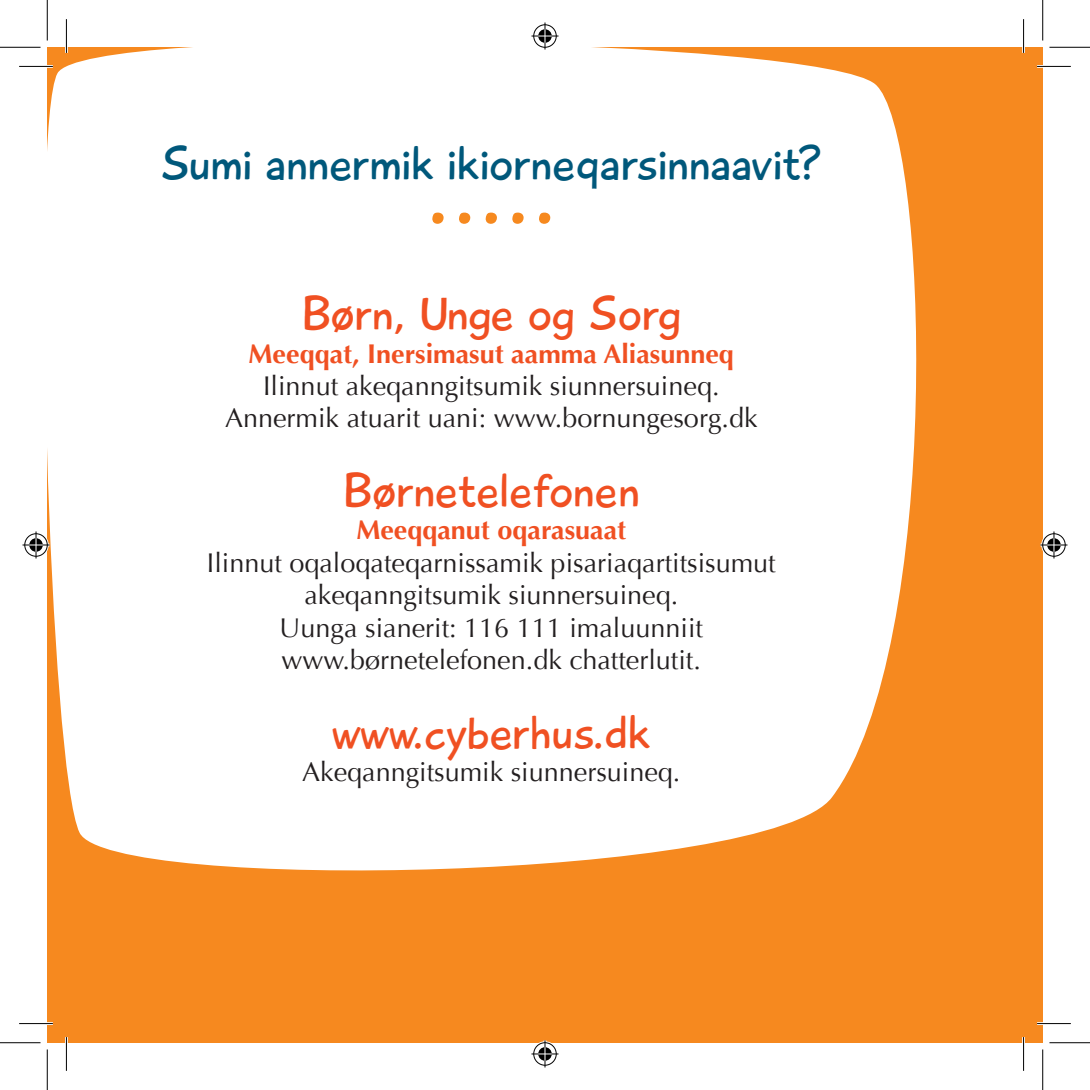
<style>
.page{position:relative;width:1090px;height:1090px;background:#fff}
.page>*{position:absolute;margin:0;border:0;box-sizing:border-box;transform-origin:0 0}
.t1{font:49.5px "Playtime With Hot Toddies";color:#f05022}
.t2{font:49.5px "Playtime With Hot Toddies";color:#00587b}
.t3{font:27px/32.4px "Optima";color:#231f20;text-align:center}
.t4{font:700 27px "Optima";color:#f05022}
</style>
<div class="page">
<div style="left:47px;top:47px;width:995px;height:995px;background:#f6891f"></div>
<div style="left:47px;top:47px;width:870px;height:824px;background:#fff"></div>
<div style="left:458px;top:212px;width:12px;height:12px;background:#f6891f;border-radius:50%"></div>
<div style="left:538px;top:212px;width:12px;height:12px;background:#f6891f;border-radius:50%"></div>
<div style="left:485px;top:212px;width:12px;height:12px;background:#f6891f;border-radius:50%"></div>
<div style="left:432px;top:212px;width:12px;height:12px;background:#f6891f;border-radius:50%"></div>
<div style="left:512px;top:212px;width:12px;height:12px;background:#f6891f;border-radius:50%"></div>
<hr style="left:19px;top:65px;width:34px;height:3px;background:#fff">
<hr style="left:1037px;top:65px;width:33px;height:3px;background:#fff">
<hr style="left:19px;top:1022px;width:34px;height:2px;background:#fff">
<hr style="left:1037px;top:1022px;width:33px;height:2px;background:#fff">
<hr style="left:65px;top:19px;width:3px;height:34px;background:#fff">
<hr style="left:65px;top:1037px;width:3px;height:33px;background:#fff">
<hr style="left:1022px;top:19px;width:2px;height:34px;background:#fff">
<hr style="left:1022px;top:1037px;width:2px;height:33px;background:#fff">
<hr style="left:19px;top:66px;width:34px;height:1px;background:#000">
<hr style="left:1037px;top:66px;width:33px;height:1px;background:#000">
<hr style="left:19px;top:1023px;width:34px;height:1px;background:#000">
<hr style="left:1037px;top:1023px;width:33px;height:1px;background:#000">
<hr style="left:66px;top:19px;width:1px;height:34px;background:#000">
<hr style="left:66px;top:1037px;width:1px;height:33px;background:#000">
<hr style="left:1023px;top:19px;width:1px;height:34px;background:#000">
<hr style="left:1023px;top:1037px;width:1px;height:33px;background:#000">
<hr style="left:0;top:47px;width:40px;height:1px;background:#000">
<hr style="left:1049px;top:47px;width:40px;height:1px;background:#000">
<hr style="left:0;top:1042px;width:40px;height:1px;background:#000">
<hr style="left:1049px;top:1042px;width:40px;height:1px;background:#000">
<hr style="left:47px;top:0;width:1px;height:41px;background:#000">
<hr style="left:47px;top:1049px;width:1px;height:40px;background:#000">
<hr style="left:1042px;top:0;width:1px;height:41px;background:#000">
<hr style="left:1042px;top:1049px;width:1px;height:40px;background:#000">
<svg style="left:531px;top:23px;width:27px;height:27px"></svg>
<svg style="left:531px;top:1040px;width:27px;height:27px"></svg>
<svg style="left:23px;top:531px;width:27px;height:27px"></svg>
<svg style="left:1040px;top:531px;width:27px;height:27px"></svg>
<h1 class="t2" style="left:161px;top:133px;width:662px">Sumi annermik ikiorneqarsinnaavit?</h1>
<h1 class="t1" style="left:301px;top:283px;width:382px">Børn, Unge og Sorg</h1>
<p class="t4" style="left:249px;top:337px;width:487px">Meeqqat, Inersimasut aamma Aliasunneq</p>
<p class="t3" style="left:225px;top:370px;width:534px">Ilinnut akeqanngitsumik siunnersuineq.<br>Annermik atuarit uani: www.bornungesorg.dk</p>
<h1 class="t1" style="left:342px;top:460px;width:299px">Børnetelefonen</h1>
<p class="t4" style="left:356px;top:514px;width:271px">Meeqqanut oqarasuaat</p>
<p class="t3" style="left:207px;top:547px;width:570px">Ilinnut oqaloqateqarnissamik pisariaqartitsisumut akeqanngitsumik siunnersuineq.<br>Uunga sianerit: 116 111 imaluunniit www.børnetelefonen.dk chatterlutit.</p>
<h1 class="t1" style="left:332px;top:702px;width:320px">www.cyberhus.dk</h1>
<p class="t3" style="left:302px;top:756px;width:380px">Akeqanngitsumik siunnersuineq.</p>
</div>
